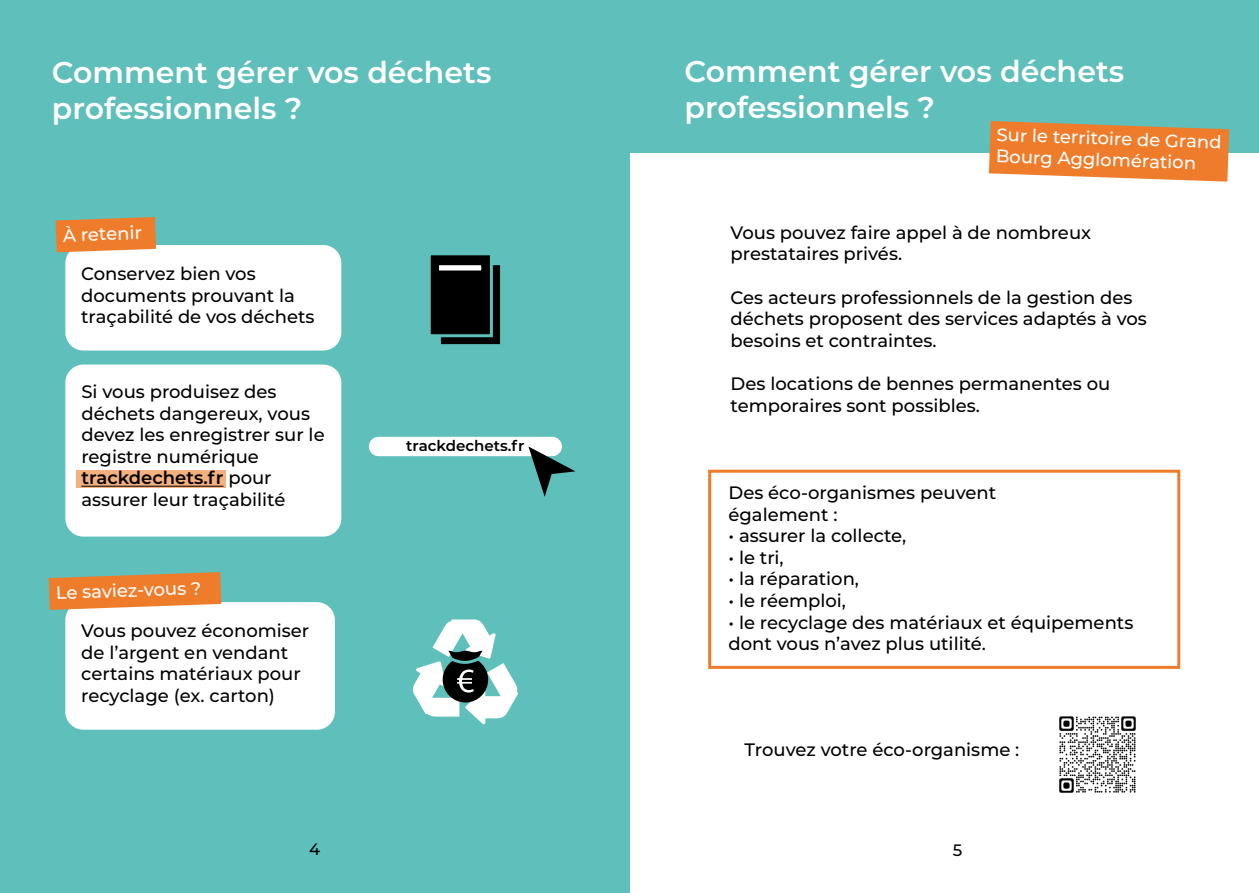
<style>
.page{position:relative;width:1259px;height:893px;background:#fff}
.page>*{position:absolute;margin:0;border:0;box-sizing:border-box;transform-origin:0 0}
.t1{font:600 30px/36px "Montserrat";color:#fff}
.t2{font:500 18px/21.6px "Montserrat";color:#000}
.t3{font:500 18px/21.6px "Montserrat";color:#fff}
.t4{font:500 16.5px "Montserrat";color:#000}
.t5{font:600 15px "Montserrat";color:#000}
.s1{font-weight:600}
</style>
<div class="page">
<div style="left:0;top:147px;width:629px;height:746px;background:#5fbfbb"></div>
<div style="left:369px;top:437px;width:193px;height:19px;background:#fff;border-radius:10px"></div>
<div style="left:65px;top:245px;width:276px;height:105px;background:#fff;border-radius:18px"></div>
<div style="left:0;top:0;width:629px;height:153px;background:#5fbfbb"></div>
<div style="left:622px;top:0;width:637px;height:152px;background:#5fbfbb"></div>
<svg style="left:989px;top:121px;width:240px;height:61px;background:#e58a44"></svg>
<svg style="left:56px;top:217px;width:100px;height:35px;background:#e7843a"></svg>
<div style="left:65px;top:365px;width:276px;height:172px;background:#fff;border-radius:18px"></div>
<div style="left:65px;top:602px;width:270px;height:128px;background:#fff;border-radius:18px"></div>
<div style="left:708px;top:470px;width:472px;height:199px;border:3px solid #ef7c2a"></div>
<svg style="left:49px;top:572px;width:172px;height:38px;background:#e48b47"></svg>
<div style="left:439px;top:264px;width:62px;height:82px;background:#000"></div>
<div style="left:438px;top:262px;width:65px;height:85px;border:3px solid #5fbfbb"></div>
<div style="left:429px;top:254px;width:62px;height:82px;background:#000"></div>
<div style="left:428px;top:252px;width:65px;height:85px;border:3px solid #5fbfbb"></div>
<div style="left:437px;top:264px;width:46px;height:8px;background:#fff"></div>
<div style="left:436px;top:262px;width:48px;height:11px;border:3px solid #000"></div>
<svg style="left:413px;top:619px;width:105px;height:105px"></svg>
<img style="left:1059px;top:716px;width:77px;height:77px">
<svg style="left:528px;top:446px;width:47px;height:51px"></svg>
<div style="left:77px;top:470px;width:149px;height:18px;background:linear-gradient(to right,#f5b07f,#f4b07f)"></div>
<hr style="left:81px;top:486px;width:142px;height:1px;background:#000">
<h1 class="t1" style="left:52px;top:53px;width:441px">Comment gérer vos déchets professionnels ?</h1>
<h1 class="t1" style="left:684px;top:52px;width:441px">Comment gérer vos déchets professionnels ?</h1>
<p class="t3" style="left:997px;top:123px;width:226px;rotate:2deg">Sur le territoire de Grand<br>Bourg Agglomération</p>
<p class="t3" style="left:62px;top:224px;width:81px;rotate:-2deg">À retenir</p>
<p class="t2" style="left:730px;top:221px;width:362px">Vous pouvez faire appel à de nombreux prestataires privés.</p>
<p class="t2" style="left:730px;top:286px;width:418px">Ces acteurs professionnels de la gestion des déchets proposent des services adaptés à vos besoins et contraintes.</p>
<p class="t2" style="left:730px;top:372px;width:381px">Des locations de bennes permanentes ou temporaires sont possibles.</p>
<p class="t2" style="left:81px;top:262px;width:235px">Conservez bien vos documents prouvant la traçabilité de vos déchets</p>
<p class="t2" style="left:81px;top:380px;width:245px">Si vous produisez des déchets dangereux, vous devez les enregistrer sur le registre numérique <span class="s1">trackdechets.fr</span> pour assurer leur traçabilité</p>
<p class="t5" style="left:406px;top:435px;width:120px">trackdechets.fr</p>
<p class="t2" style="left:728px;top:481px;width:269px">Des éco-organismes peuvent également :</p>
<p class="t2" style="left:728px;top:524px;width:179px">• assurer la collecte,</p>
<p class="t2" style="left:728px;top:546px;width:57px">• le tri,</p>
<p class="t2" style="left:728px;top:567px;width:132px">• la réparation,</p>
<p class="t2" style="left:728px;top:589px;width:119px">• le réemploi,</p>
<p class="t2" style="left:728px;top:611px;width:406px">• le recyclage des matériaux et équipements dont vous n’avez plus utilité.</p>
<p class="t3" style="left:56px;top:581px;width:147px;rotate:-2deg">Le saviez-vous ?</p>
<p class="t2" style="left:81px;top:619px;width:229px">Vous pouvez économiser de l’argent en vendant certains matériaux pour recyclage (ex. carton)</p>
<p class="t2" style="left:744px;top:738px;width:276px">Trouvez votre éco-organisme :</p>
<p class="t4" style="left:309px;top:837px;width:13px">4</p>
<p class="t4" style="left:953px;top:838px;width:11px">5</p>
</div>
